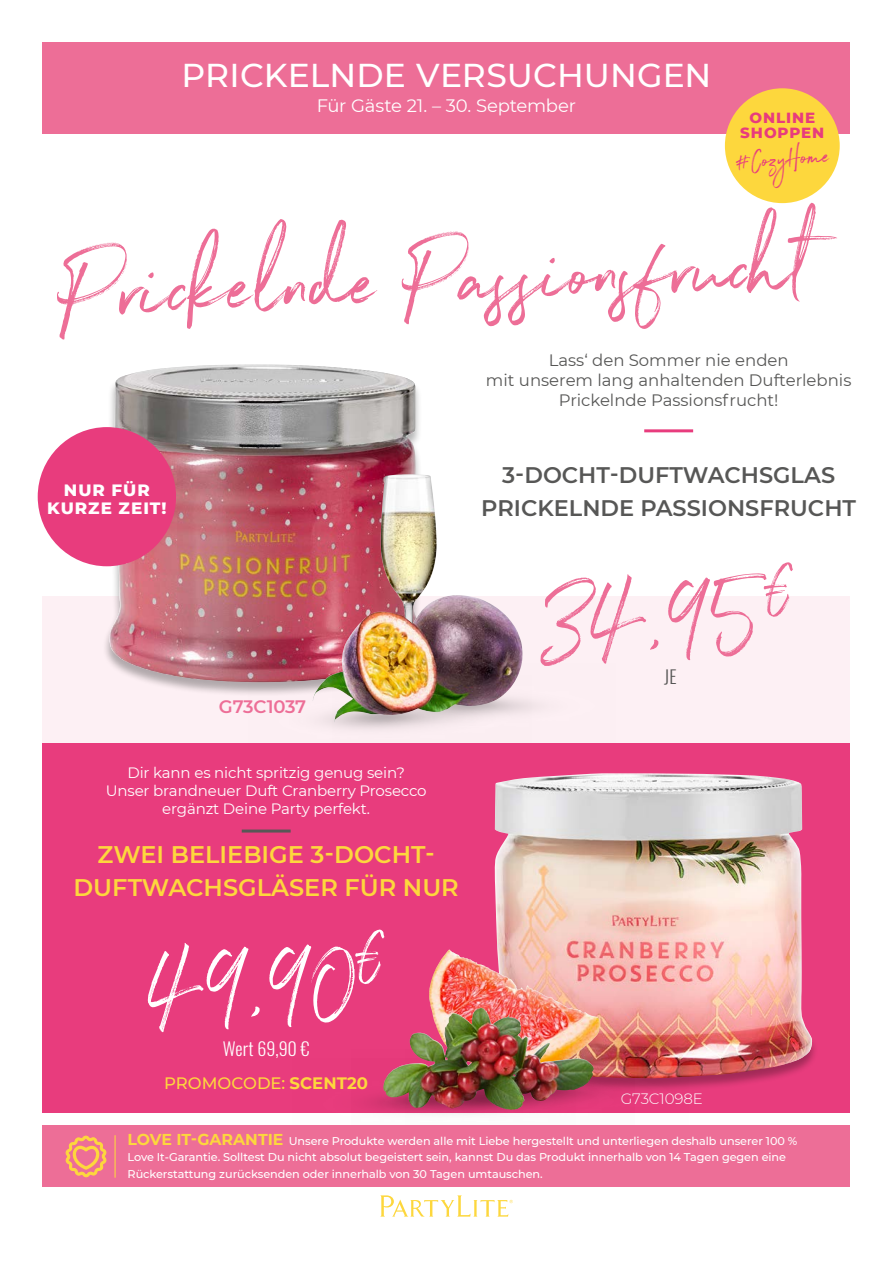
<style>
.page{position:relative;width:893px;height:1263px;background:#fff}
.page>*{position:absolute;margin:0;border:0;box-sizing:border-box;transform-origin:0 0}
.t1{font:114px "Northwell";color:#ed6e97}
.t2{font:114px "Northwell";color:#fff}
.t3{font:100.5px "Northwell";color:#ed6e97}
.t4{font:500 33px "Montserrat";color:#fff}
.t5{font:29.25px "Northwell";color:#e83c7d}
.t6{font:600 24px/33px "Montserrat";color:#fdd73d;text-align:center}
.t7{font:600 22.5px/33px "Montserrat";color:#575756;text-align:center}
.t8{font:18px "Montserrat";letter-spacing:-.015em;color:#fff}
.t9{font:300 18px "Oswald";letter-spacing:.01em;color:#fff}
.t10{font:600 18px "Montserrat";letter-spacing:-.01em;color:#ed6e97}
.t11{font:300 18px "Oswald";color:#575756}
.t12{font:800 16.8px/18.5px "Montserrat";letter-spacing:.06em;color:#fff;text-align:center}
.t13{font:16.5px/19.8px "Montserrat";color:#575756;text-align:center}
.t14{font:500 16.5px "Montserrat";color:#fdd73d}
.t15{font:15px/18px "Montserrat";letter-spacing:-.01em;color:#fff;text-align:center}
.t16{font:800 15px/15px "Montserrat";letter-spacing:.06em;color:#e83c7d;text-align:center}
.t17{font:300 15px "Montserrat";letter-spacing:-.01em;color:#fff}
.t18{font:500 11.25px/16.5px "Montserrat";letter-spacing:-.005em;color:#fff}
.s1{font-size:105px}
.s2{font-weight:700}
.s3{font-weight:700;font-size:15.75px;color:#fdd73d}
</style>
<div class="page">
<div style="left:43px;top:596px;width:807px;height:147px;background:#fdf0f4"></div>
<img style="left:448px;top:664px;width:88px;height:46px">
<img style="left:312px;top:675px;width:219px;height:55px">
<div style="left:102px;top:365px;width:329px;height:331px;background:#000;opacity:.3"></div>
<img style="left:109px;top:364px;width:315px;height:318px">
<div style="left:43px;top:43px;width:807px;height:91px;background:#ed6e97"></div>
<div style="left:43px;top:743px;width:807px;height:370px;background:#e83c7d"></div>
<div style="left:725px;top:88px;width:115px;height:115px;background:#fdd73d;border-radius:50%"></div>
<hr style="left:644px;top:429px;width:49px;height:3px;background:#e83c7d">
<hr style="left:242px;top:829px;width:49px;height:3px;background:#575756">
<div style="left:482px;top:1036px;width:337px;height:56px;background:#000;opacity:.3"></div>
<img style="left:494px;top:773px;width:318px;height:305px">
<img style="left:429px;top:951px;width:171px;height:99px">
<img style="left:635px;top:1050px;width:53px;height:42px">
<img style="left:480px;top:1050px;width:155px;height:8px">
<img style="left:575px;top:1058px;width:60px;height:45px">
<img style="left:364px;top:1058px;width:211px;height:56px">
<img style="left:383px;top:1008px;width:97px;height:100px">
<div style="left:38px;top:427px;width:138px;height:139px;background:#e83c7d;border-radius:50%"></div>
<div style="left:43px;top:1125px;width:807px;height:62px;background:#ed6e97"></div>
<svg style="left:65px;top:1135px;width:42px;height:43px"></svg>
<hr style="left:115px;top:1135px;width:1px;height:43px;background:#fdd73d">
<svg style="left:380px;top:1195px;width:133px;height:21px"></svg>
<img style="left:381px;top:474px;width:56px;height:122px">
<img style="left:313px;top:596px;width:135px;height:126px">
<h3 class="t4" style="left:182px;top:52px;width:531px">PRICKELNDE VERSUCHUNGEN</h3>
<h3 class="t8" style="left:317px;top:94px;width:261px">Für Gäste 21. – 30. September</h3>
<h3 class="t16" style="left:740px;top:109px;width:86px">ONLINE<br>SHOPPEN</h3>
<h3 class="t5" style="left:733px;top:141px;width:98px;rotate:-4deg">#CozyHome</h3>
<h2 class="t3" style="left:63px;top:218px;width:745px;rotate:-2deg"><span class="s1">Prickelnde</span> Passionsfrucht</h2>
<h3 class="t12" style="left:47px;top:479px;width:121px">NUR FÜR<br>KURZE ZEIT!</h3>
<h3 class="t10" style="left:219px;top:694px;width:89px">G73C1037</h3>
<h3 class="t15" style="left:106px;top:763px;width:322px">Dir kann es nicht spritzig genug sein?<br>Unser brandneuer Duft Cranberry Prosecco ergänzt Deine Party perfekt.</h3>
<h3 class="t6" style="left:73px;top:837px;width:387px">ZWEI BELIEBIGE 3-DOCHT-<br>DUFTWACHSGLÄSER FÜR NUR</h3>
<h1 class="t2" style="left:143px;top:913px;width:244px;rotate:-2deg">49,90<sup>€</sup></h1>
<h3 class="t9" style="left:223px;top:1033px;width:88px">Wert 69,90 €</h3>
<h3 class="t14" style="left:164px;top:1072px;width:205px">PROMOCODE: <span class="s2">SCENT20</span></h3>
<h3 class="t13" style="left:486px;top:350px;width:367px">Lass‘ den Sommer nie enden<br>mit unserem lang anhaltenden Dufterlebnis<br>Prickelnde Passionsfrucht!</h3>
<h3 class="t7" style="left:481px;top:457px;width:376px">3-DOCHT-DUFTWACHSGLAS<br>PRICKELNDE PASSIONSFRUCHT</h3>
<h1 class="t1" style="left:539px;top:546px;width:256px;rotate:-2deg">34,95<sup>€</sup></h1>
<h3 class="t11" style="left:664px;top:661px;width:14px">JE</h3>
<h3 class="t17" style="left:621px;top:1088px;width:83px">G73C1098E</h3>
<p class="t18" style="left:128px;top:1132px;width:671px"><span class="s3">LOVE IT-GARANTIE</span> Unsere Produkte werden alle mit Liebe hergestellt und unterliegen deshalb unserer 100 %<br>Love It-Garantie. Solltest Du nicht absolut begeistert sein, kannst Du das Produkt innerhalb von 14 Tagen gegen eine<br>Rückerstattung zurücksenden oder innerhalb von 30 Tagen umtauschen.</p>
</div>
